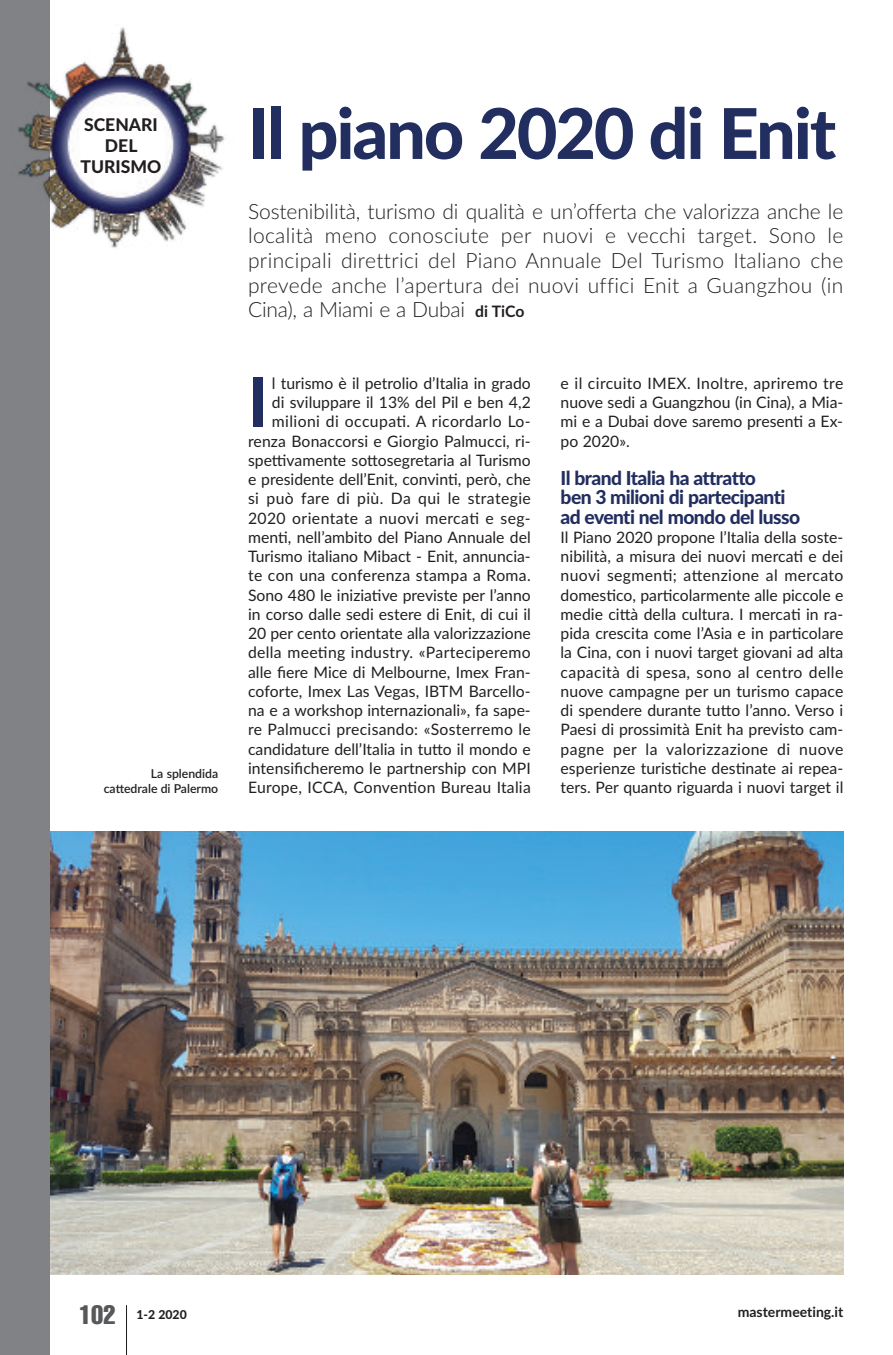
<style>
.page{position:relative;width:893px;height:1355px;background:#fff}
.page>*{position:absolute;margin:0;border:0;box-sizing:border-box;transform-origin:0 0}
.t1{font:800 70px "Lato";letter-spacing:-.03em;color:#222e5f}
.t2{font:700 68.77px "Lato";color:#222e5f}
.t3{font:extra-condensed 26.25px "Helvetica";color:#57585a}
.t4{font:300 21px/24.5px "Lato";letter-spacing:.015em;color:#231f20;text-align:justify}
.t5{font:800 19.25px/19.2px "Lato";letter-spacing:-.03em;color:#222e5f}
.t6{font:800 17.5px/21px "Lato";color:#231f20;text-align:center}
.t7{font:15.75px/19.2px "Lato";color:#231f20;text-align:justify}
.t8{font:700 14px "Lato";color:#231f20}
.t9{font:600 12.25px/14.9px "Lato";color:#231f20;text-align:right}
.t10{font:800 12.25px "Lato";color:#231f20}
.s1{font-weight:700;font-size:15.75px}
</style>
<div class="page">
<img style="left:50px;top:831px;width:793px;height:443px">
<hr style="left:126px;top:1305px;width:1px;height:49px;background:#231f20">
<div style="left:0;top:0;width:50px;height:1354px;background:#808285"></div>
<img style="left:18px;top:27px;width:207px;height:221px">
<p class="t6" style="left:81px;top:115px;width:82px">scenari del turismo</p>
<p class="t9" style="left:104px;top:766px;width:116px">La splendida cattedrale di Palermo</p>
<h1 class="t1" style="left:248px;top:94px;width:590px">il piano 2020 di enit</h1>
<p class="t4" style="left:248px;top:199px;width:597px">Sostenibilità, turismo di qualità e un’offerta che valorizza anche le località meno conosciute per nuovi e vecchi target. Sono le principali direttrici del Piano Annuale Del Turismo Italiano che prevede anche l’apertura dei nuovi uffici Enit a Guangzhou (in Cina), a Miami e a Dubai <span class="s1">di TiCo</span></p>
<p class="t7" style="left:248px;top:374px;width:284px;text-align:right">l turismo è il petrolio d’Italia in grado<br>di sviluppare il 13% del Pil e ben 4,2 milioni di occupati. A ricordarlo Lo&shy;renza Bonaccorsi e Giorgio Palmucci, ri&shy;spettivamente sottosegretaria al Turismo e presidente dell’Enit, convinti, però, che si può fare di più. Da qui le strategie 2020 orientate a nuovi mercati e seg&shy;menti, nell’ambito del Piano Annuale del Turismo italiano Mibact - Enit, annuncia&shy;te con una conferenza stampa a Roma.<br>Sono 480 le iniziative previste per l’anno in corso dalle sedi estere di Enit, di cui il 20 per cento orientate alla valorizzazione della meeting industry. «Parteciperemo alle fiere Mice di Melbourne, Imex Fran&shy;coforte, Imex Las Vegas, IBTM Barcello&shy;na e a workshop internazionali», fa sape&shy;re Palmucci precisando: «Sosterremo le candidature dell’Italia in tutto il mondo e intensificheremo le partnership con MPI Europe, ICCA, Convention Bureau Italia</p>
<h2 class="t2" style="left:248px;top:363px;width:22px">I</h2>
<p class="t7" style="left:561px;top:374px;width:284px">e il circuito IMEX. Inoltre, apriremo tre nuove sedi a Guangzhou (in Cina), a Mia&shy;mi e a Dubai dove saremo presenti a Ex&shy;po 2020».</p>
<p class="t5" style="left:561px;top:469px;width:241px">il brand italia ha attratto<br>ben 3 milioni di partecipanti ad eventi nel mondo del lusso</p>
<p class="t7" style="left:561px;top:528px;width:284px">Il Piano 2020 propone l’Italia della soste&shy;nibilità, a misura dei nuovi mercati e dei nuovi segmenti; attenzione al mercato domestico, particolarmente alle piccole e medie città della cultura. I mercati in ra&shy;pida crescita come l’Asia e in particolare la Cina, con i nuovi target giovani ad alta capacità di spesa, sono al centro delle nuove campagne per un turismo capace di spendere durante tutto l’anno. Verso i Paesi di prossimità Enit ha previsto cam&shy;pagne per la valorizzazione di nuove esperienze turistiche destinate ai repea&shy;ters. Per quanto riguarda i nuovi target il</p>
<h3 class="t3" style="left:79px;top:1305px;width:38px">102</h3>
<p class="t10" style="left:136px;top:1307px;width:52px">1-2 2020</p>
<p class="t8" style="left:738px;top:1303px;width:107px">mastermeeting.it</p>
</div>
